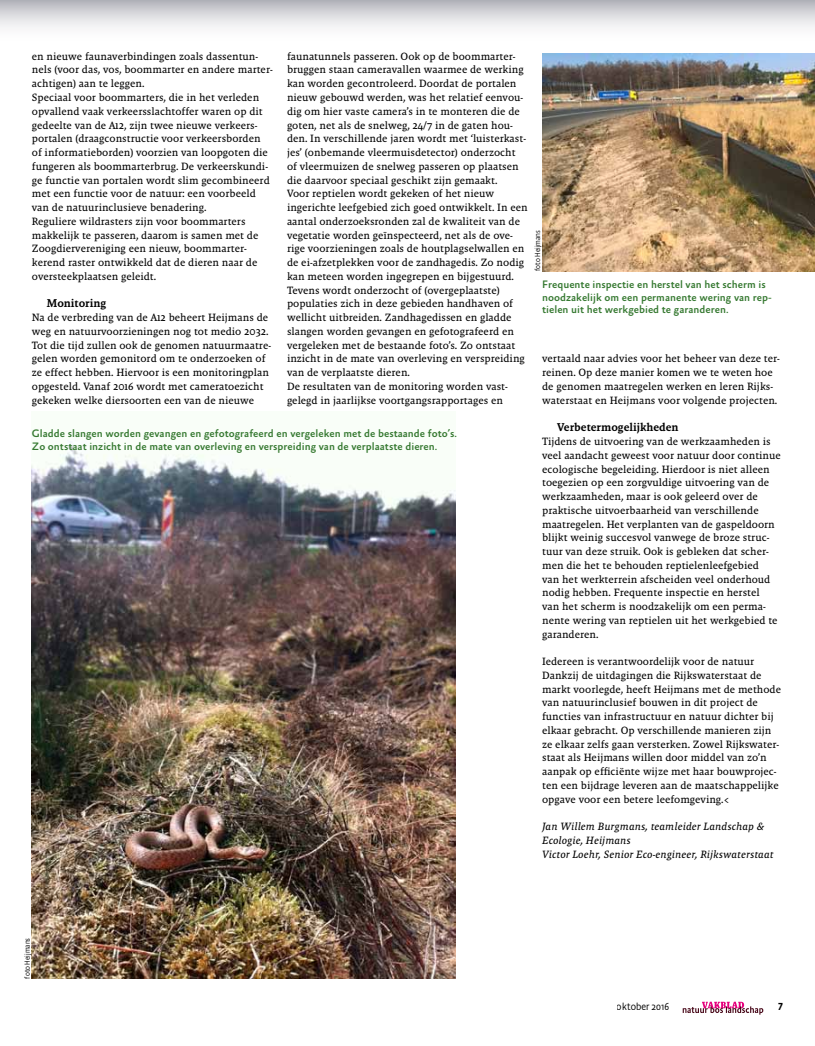
<style>
.page{position:relative;width:815px;height:1046px;background:#fff}
.page>*{position:absolute;margin:0;border:0;box-sizing:border-box;transform-origin:0 0}
.t1{font:11.5px "Malaga Med";color:#000}
.t2{font:500 11px/12.5px "Absara Sans";color:#367931}
.t3{font:10.75px/13.8px "Malaga Reg";color:#000}
.t4{font:italic 10.75px/13.8px "Malaga Reg";color:#000}
.t5{font:300 10.38px "Absara Sans Head";color:#000}
.t6{font:500 10.38px "Absara Sans TF Head";color:#000}
.t7{font:300 7.5px "Absara Sans LF Head";color:#000}
</style>
<div class="page">
<svg style="left:683px;top:1001px;width:80px;height:13px"></svg>
<img style="left:32px;top:440px;width:423px;height:538px">
<img style="left:542px;top:53px;width:273px;height:218px">
<svg style="left:0;top:0;width:815px;height:27px;background:#d5d5da"></svg>
<p class="t3" style="left:287px;top:49px;width:242px">faunatunnels passeren. Ook op de boommarter&shy;bruggen staan cameravallen waarmee de werking kan worden gecontroleerd. Doordat de portalen nieuw gebouwd werden, was het relatief eenvou&shy;dig om hier vaste camera’s in te monteren die de goten, net als de snelweg, 24/7 in de gaten hou&shy;den. In verschillende jaren wordt met ‘luisterkast&shy;jes’ (onbemande vleermuisdetector) onderzocht of vleermuizen de snelweg passeren op plaatsen die daarvoor speciaal geschikt zijn gemaakt.<br>Voor reptielen wordt gekeken of het nieuw ingerichte leefgebied zich goed ontwikkelt. In een aantal onderzoeksronden zal de kwaliteit van de vegetatie worden geïnspecteerd, net als de ove&shy;rige voorzieningen zoals de houtplagselwallen en de ei-afzetplekken voor de zandhagedis. Zo nodig kan meteen worden ingegrepen en bijgestuurd.<br>Tevens wordt onderzocht of (overgeplaatste) populaties zich in deze gebieden handhaven of wellicht uitbreiden. Zandhagedissen en gladde slangen worden gevangen en gefotografeerd en vergeleken met de bestaande foto’s. Zo ontstaat inzicht in de mate van overleving en verspreiding van de verplaatste dieren.<br>De resultaten van de monitoring worden vast&shy;gelegd in jaarlijkse voortgangsrapportages en</p>
<p class="t3" style="left:32px;top:49px;width:242px">en nieuwe faunaverbindingen zoals dassentun&shy;nels (voor das, vos, boommarter en andere marter&shy;achtigen) aan te leggen.<br>Speciaal voor boommarters, die in het verleden opvallend vaak verkeersslachtoffer waren op dit gedeelte van de A12, zijn twee nieuwe verkeers&shy;portalen (draagconstructie voor verkeersborden of informatieborden) voorzien van loopgoten die fungeren als boommarterbrug. De verkeerskundi&shy;ge functie van portalen wordt slim gecombineerd met een functie voor de natuur: een voorbeeld van de natuurinclusieve benadering.<br>Reguliere wildrasters zijn voor boommarters makkelijk te passeren, daarom is samen met de Zoogdiervereniging een nieuw, boommarter&shy;kerend raster ontwikkeld dat de dieren naar de oversteekplaatsen geleidt.</p>
<p class="t1" style="left:47px;top:297px;width:61px">Monitoring</p>
<p class="t3" style="left:32px;top:310px;width:241px">Na de verbreding van de A12 beheert Heijmans de weg en natuurvoorzieningen nog tot medio 2032.<br>Tot die tijd zullen ook de genomen natuurmaatre&shy;gelen worden gemonitord om te onderzoeken of ze effect hebben. Hiervoor is een monitoringplan opgesteld. Vanaf 2016 wordt met cameratoezicht gekeken welke diersoorten een van de nieuwe</p>
<p class="t7" style="left:533px;top:271px;width:42px;rotate:-90deg">foto Heijmans</p>
<p class="t2" style="left:542px;top:278px;width:231px">Frequente inspectie en herstel van het scherm is noodzakelijk om een permanente wering van rep&shy;tielen uit het werkgebied te garanderen.</p>
<p class="t3" style="left:542px;top:352px;width:239px">vertaald naar advies voor het beheer van deze ter&shy;reinen. Op deze manier komen we te weten hoe de genomen maatregelen werken en leren Rijks&shy;waterstaat en Heijmans voor volgende projecten.</p>
<p class="t1" style="left:557px;top:420px;width:123px">Verbetermogelijkheden</p>
<p class="t3" style="left:542px;top:434px;width:240px">Tijdens de uitvoering van de werkzaamheden is veel aandacht geweest voor natuur door continue ecologische begeleiding. Hierdoor is niet alleen toegezien op een zorgvuldige uitvoering van de werkzaamheden, maar is ook geleerd over de praktische uitvoerbaarheid van verschillende maatregelen. Het verplanten van de gaspeldoorn blijkt weinig succesvol vanwege de broze struc&shy;tuur van deze struik. Ook is gebleken dat scher&shy;men die het te behouden reptielenleefgebied<br>van het werkterrein afscheiden veel onderhoud nodig hebben. Frequente inspectie en herstel<br>van het scherm is noodzakelijk om een perma&shy;nente wering van reptielen uit het werkgebied te garanderen.</p>
<p class="t3" style="left:542px;top:654px;width:240px">Iedereen is verantwoordelijk voor de natuur Dankzij de uitdagingen die Rijkswaterstaat de markt voorlegde, heeft Heijmans met de methode van natuurinclusief bouwen in dit project de functies van infrastructuur en natuur dichter bij elkaar gebracht. Op verschillende manieren zijn ze elkaar zelfs gaan versterken. Zowel Rijkswater&shy;staat als Heijmans willen door middel van zo’n aanpak op efficiënte wijze met haar bouwprojec&shy;ten een bijdrage leveren aan de maatschappelijke opgave voor een betere leefomgeving.&lt;</p>
<p class="t4" style="left:542px;top:819px;width:233px">Jan Willem Burgmans, teamleider Landschap &amp;<br>Ecologie, Heijmans<br>Victor Loehr, Senior Eco-engineer, Rijkswaterstaat</p>
<p class="t2" style="left:32px;top:428px;width:427px">Gladde slangen worden gevangen en gefotografeerd en vergeleken met de bestaande foto’s.<br>Zo ontstaat inzicht in de mate van overleving en verspreiding van de verplaatste dieren.</p>
<p class="t7" style="left:23px;top:978px;width:42px;rotate:-90deg">foto Heijmans</p>
<p class="t5" style="left:617px;top:999px;width:54px">oktober 2016</p>
<p class="t6" style="left:778px;top:999px;width:6px">7</p>
</div>
